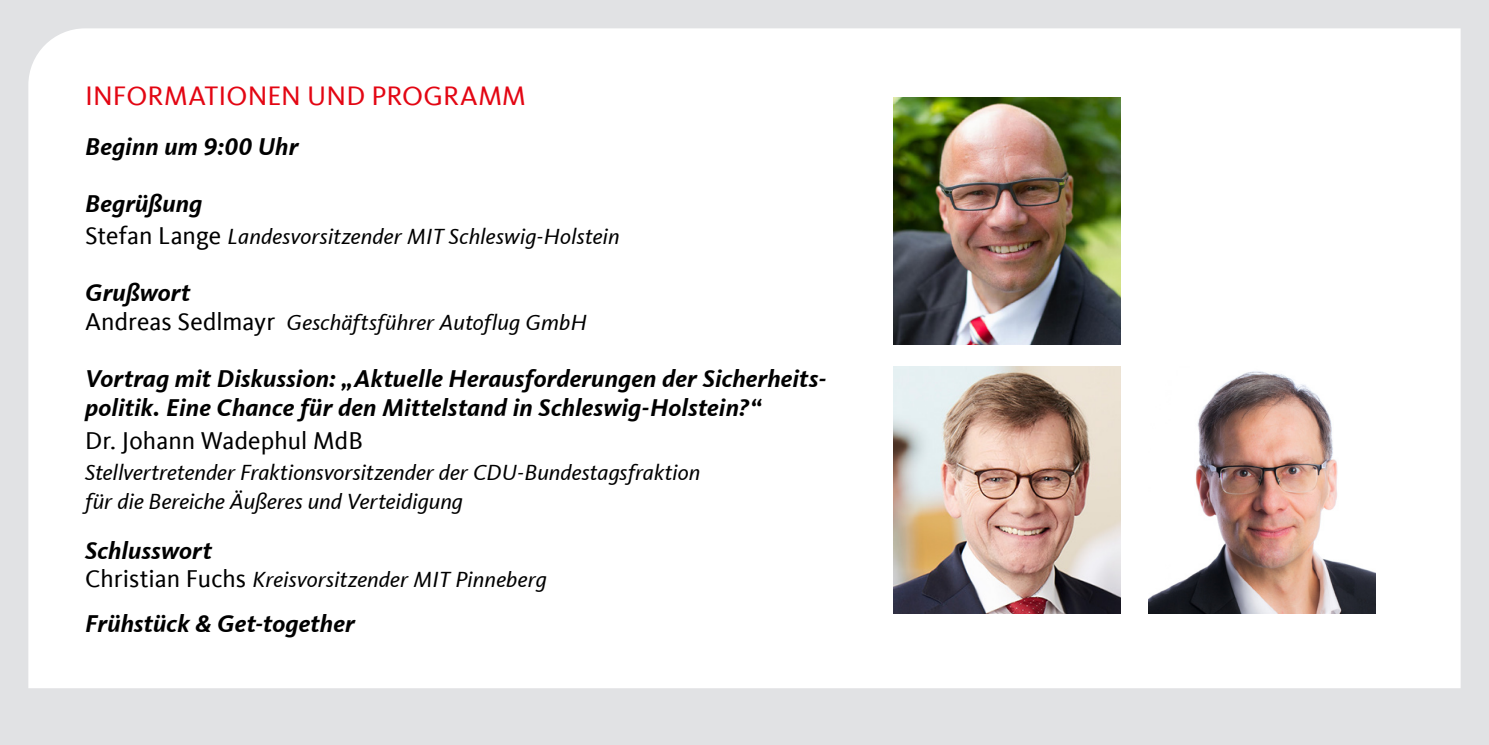
<style>
.page{position:relative;width:1489px;height:745px;background:#fff}
.page>*{position:absolute;margin:0;border:0;box-sizing:border-box;transform-origin:0 0}
.t1{font:27.5px "CDU Kievit Tab";letter-spacing:.005em;color:#e30613}
.t2{font:italic 700 25px/28.5px "CDU Kievit Tab";letter-spacing:.005em;color:#000}
.t3{font:25px "CDU Kievit Tab";letter-spacing:.005em;color:#000}
.t4{font:italic 22.5px/28.5px "CDU Kievit Tab";letter-spacing:.005em;color:#000}
.s1{font-style:normal;font-size:25px}
</style>
<div class="page">
<div style="left:0;top:0;width:1488px;height:744px;background:#e1e2e4"></div>
<div style="left:28px;top:28px;width:1432px;height:659px;background:#fff"></div>
<img style="left:893px;top:366px;width:227px;height:247px">
<img style="left:893px;top:97px;width:227px;height:247px">
<img style="left:1148px;top:366px;width:227px;height:247px">
<p class="t1" style="left:85px;top:80px;width:442px">INFORMATIONEN UND PROGRAMM</p>
<p class="t2" style="left:85px;top:132px;width:215px">Beginn um 9:00 Uhr</p>
<p class="t2" style="left:85px;top:189px;width:119px">Begrüßung</p>
<p class="t4" style="left:85px;top:222px;width:536px"><span class="s1">Stefan Lange</span> Landesvorsitzender MIT Schleswig-Holstein</p>
<p class="t2" style="left:85px;top:278px;width:107px">Grußwort</p>
<p class="t4" style="left:85px;top:308px;width:503px"><span class="s1">Andreas Sedlmayr</span> Geschäftsführer Autoflug GmbH</p>
<p class="t2" style="left:85px;top:364px;width:742px">Vortrag mit Diskussion: „Aktuelle Herausforderungen der Sicherheits&shy;politik. Eine Chance für den Mittelstand in Schleswig-Holstein?“</p>
<p class="t3" style="left:85px;top:426px;width:279px">Dr. Johann Wadephul MdB</p>
<p class="t4" style="left:85px;top:458px;width:617px">Stellvertretender Fraktionsvorsitzender der CDU-Bundestagsfraktion für die Bereiche Äußeres und Verteidigung</p>
<p class="t2" style="left:85px;top:535px;width:128px">Schlusswort</p>
<p class="t4" style="left:85px;top:565px;width:463px"><span class="s1">Christian Fuchs</span> Kreisvorsitzender MIT Pinneberg</p>
<p class="t2" style="left:85px;top:608px;width:271px">Frühstück &amp; Get-together</p>
</div>
